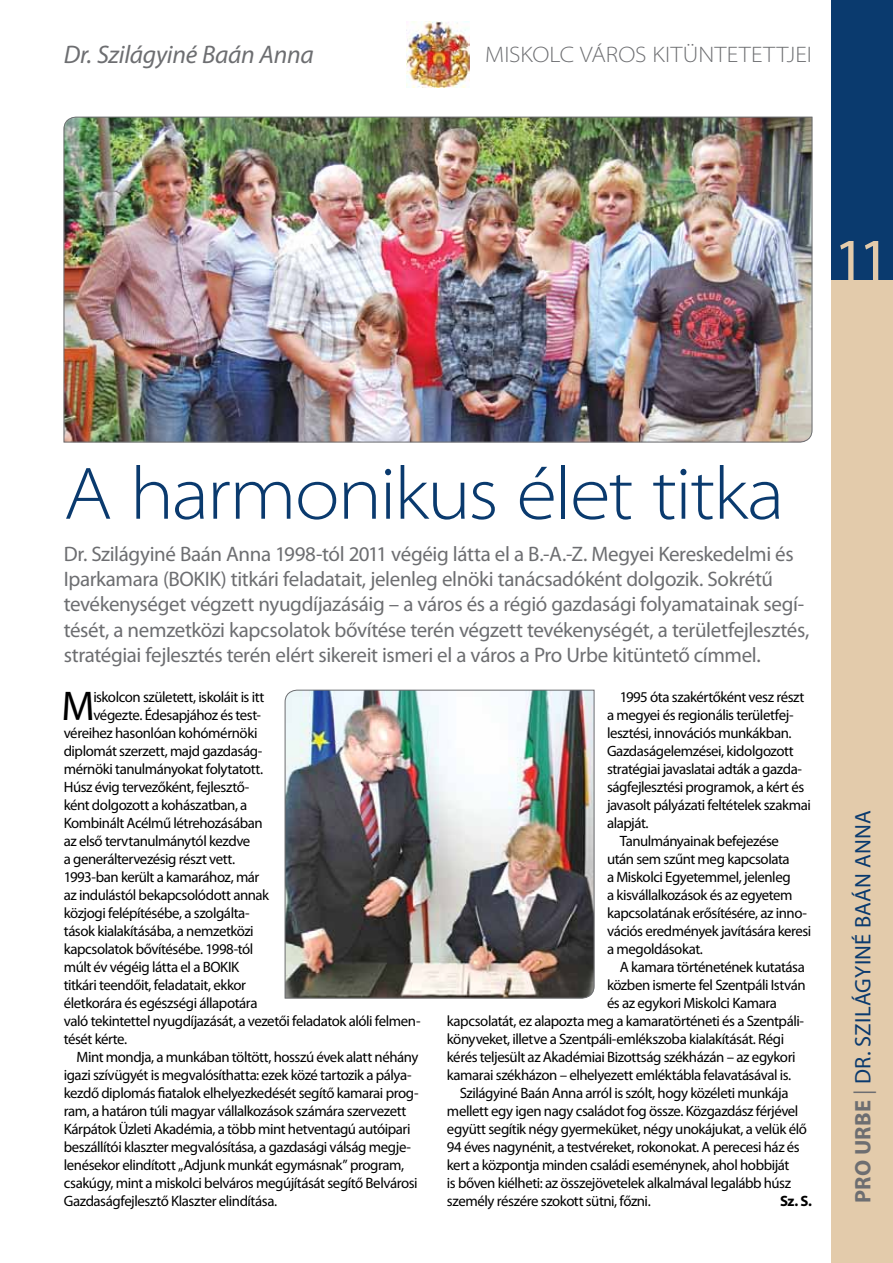
<style>
.page{position:relative;width:893px;height:1263px;background:#fff}
.page>*{position:absolute;margin:0;border:0;box-sizing:border-box;transform-origin:0 0}
.t1{font:300 semi-expanded 75px "Myriad Pro";letter-spacing:-.03em;color:#0a3a6e}
.t2{font:semi-expanded 60px "Myriad Pro";color:#e3cbab}
.t3{font:41.7px "Myriad Pro";color:#000}
.t4{font:italic 25.5px "Myriad Pro";letter-spacing:-.01em;color:#6d6e71}
.t5{font:22.5px "Myriad Pro";color:#0a3a6e}
.t6{font:300 semi-expanded 22.5px "Myriad Pro";letter-spacing:.01em;color:#6d6e71}
.t7{font:21px/25.2px "Myriad Pro";letter-spacing:-.02em;color:#6d6e71}
.t8{font:15px "Myriad Pro";letter-spacing:-.03em;color:#000}
.t9{font:700 15px "Myriad Pro";color:#000}
.s1{font-weight:700;color:#6d6e71}
.s2{color:#6d6e71}
</style>
<div class="page">
<div style="left:831px;top:0;width:62px;height:1263px;background:#e3cbab"></div>
<div style="left:831px;top:0;width:62px;height:280px;background:#0a3a6e"></div>
<img style="left:406px;top:21px;width:64px;height:66px">
<img style="left:64px;top:117px;width:748px;height:325px">
<img style="left:285px;top:690px;width:309px;height:308px">
<h3 class="t4" style="left:64px;top:39px;width:251px">Dr. Szilágyiné Baán Anna</h3>
<h3 class="t6" style="left:485px;top:42px;width:328px">MISKOLC VÁROS KITÜNTETETTJEI</h3>
<h2 class="t2" style="left:833px;top:227px;width:60px">11</h2>
<h1 class="t1" style="left:64px;top:452px;width:722px">A HARMONIKUS ÉLET TITKA</h1>
<p class="t7" style="left:64px;top:541px;width:747px">Dr. Szilágyiné Baán Anna 1998-tól 2011 végéig látta el a B.-A.-Z. Megyei Kereskedelmi és Iparkamara (BOKIK) titkári feladatait, jelenleg elnöki tanácsadóként dolgozik. Sokrétű tevékenységet végzett nyugdíjazásáig – a város és a régió gazdasági folyamatainak segí&shy;tését, a nemzetközi kapcsolatok bővítése terén végzett tevékenységét, a területfejlesztés, stratégiai fejlesztés terén elért sikereit ismeri el a város a Pro Urbe kitüntető címmel.</p>
<h3 class="t3" style="left:61px;top:680px;width:35px">M</h3>
<p class="t8" style="left:93px;top:688px;width:173px">iskolcon született, iskoláit is itt</p>
<p class="t8" style="left:620px;top:688px;width:186px">1995 óta szakértőként vesz részt</p>
<p class="t8" style="left:607px;top:706px;width:188px">a megyei és regionális területfej-</p>
<p class="t8" style="left:607px;top:724px;width:186px">lesztési, innovációs munkákban.</p>
<p class="t8" style="left:607px;top:742px;width:188px">Gazdaságelemzései, kidolgozott</p>
<p class="t8" style="left:607px;top:760px;width:197px">stratégiai javaslatai adták a gazda-</p>
<p class="t8" style="left:607px;top:778px;width:199px">ságfejlesztési programok, a kért és</p>
<p class="t8" style="left:607px;top:796px;width:205px">javasolt pályázati feltételek szakmai</p>
<p class="t8" style="left:607px;top:814px;width:43px">alapját.</p>
<p class="t8" style="left:620px;top:832px;width:161px">Tanulmányainak befejezése</p>
<p class="t8" style="left:607px;top:850px;width:184px">után sem szűnt meg kapcsolata</p>
<p class="t8" style="left:607px;top:868px;width:185px">a Miskolci Egyetemmel, jelenleg</p>
<p class="t8" style="left:607px;top:886px;width:187px">a kisvállalkozások és az egyetem</p>
<p class="t8" style="left:607px;top:904px;width:202px">kapcsolatának erősítésére, az inno-</p>
<p class="t8" style="left:607px;top:922px;width:206px">vációs eredmények javítására keresi</p>
<p class="t8" style="left:607px;top:940px;width:97px">a megoldásokat.</p>
<p class="t8" style="left:620px;top:958px;width:187px">A kamara történetének kutatása</p>
<p class="t8" style="left:607px;top:976px;width:200px">közben ismerte fel Szentpáli István</p>
<p class="t8" style="left:607px;top:994px;width:172px">és az egykori Miskolci Kamara</p>
<p class="t8" style="left:447px;top:1012px;width:359px">kapcsolatát, ez alapozta meg a kamaratörténeti és a Szentpáli-</p>
<p class="t8" style="left:447px;top:1030px;width:339px">könyveket, illetve a Szentpáli-emlékszoba kialakítását. Régi</p>
<p class="t8" style="left:447px;top:1048px;width:350px">kérés teljesült az Akadémiai Bizottság székházán – az egykori</p>
<p class="t8" style="left:447px;top:1066px;width:346px">kamarai székházon – elhelyezett emléktábla felavatásával is.</p>
<p class="t8" style="left:460px;top:1084px;width:330px">Szilágyiné Baán Anna arról is szólt, hogy közéleti munkája</p>
<p class="t8" style="left:447px;top:1102px;width:353px">mellett egy igen nagy családot fog össze. Közgazdász férjével</p>
<p class="t8" style="left:447px;top:1120px;width:362px">együtt segítik négy gyermeküket, négy unokájukat, a velük élő</p>
<p class="t8" style="left:447px;top:1138px;width:354px">94 éves nagynénit, a testvéreket, rokonokat. A perecesi ház és</p>
<p class="t8" style="left:447px;top:1156px;width:344px">kert a központja minden családi eseménynek, ahol hobbiját</p>
<p class="t8" style="left:447px;top:1174px;width:346px">is bőven kiélheti: az összejövetelek alkalmával legalább húsz</p>
<p class="t8" style="left:447px;top:1192px;width:205px">személy részére szokott sütni, főzni.</p>
<p class="t9" style="left:780px;top:1191px;width:33px">Sz. S.</p>
<p class="t8" style="left:93px;top:706px;width:169px">végezte. Édesapjához és test-</p>
<p class="t8" style="left:64px;top:724px;width:195px">véreihez hasonlóan kohómérnöki</p>
<p class="t8" style="left:64px;top:742px;width:200px">diplomát szerzett, majd gazdaság-</p>
<p class="t8" style="left:64px;top:760px;width:201px">mérnöki tanulmányokat folytatott.</p>
<p class="t8" style="left:64px;top:778px;width:187px">Húsz évig tervezőként, fejlesztő-</p>
<p class="t8" style="left:64px;top:796px;width:185px">ként dolgozott a kohászatban, a</p>
<p class="t8" style="left:64px;top:814px;width:201px">Kombinált Acélmű létrehozásában</p>
<p class="t8" style="left:64px;top:832px;width:188px">az első tervtanulmánytól kezdve</p>
<p class="t8" style="left:64px;top:850px;width:173px">a generáltervezésig részt vett.</p>
<p class="t8" style="left:64px;top:868px;width:197px">1993-ban került a kamarához, már</p>
<p class="t8" style="left:64px;top:886px;width:207px">az indulástól bekapcsolódott annak</p>
<p class="t8" style="left:64px;top:904px;width:187px">közjogi felépítésébe, a szolgálta-</p>
<p class="t8" style="left:64px;top:922px;width:191px">tások kialakításába, a nemzetközi</p>
<p class="t8" style="left:64px;top:940px;width:191px">kapcsolatok bővítésébe. 1998-tól</p>
<p class="t8" style="left:64px;top:958px;width:177px">múlt év végéig látta el a BOKIK</p>
<p class="t8" style="left:64px;top:976px;width:184px">titkári teendőit, feladatait, ekkor</p>
<p class="t8" style="left:64px;top:994px;width:195px">életkorára és egészségi állapotára</p>
<p class="t8" style="left:64px;top:1012px;width:358px">való tekintettel nyugdíjazását, a vezetői feladatok alóli felmen-</p>
<p class="t8" style="left:64px;top:1030px;width:65px">tését kérte.</p>
<p class="t8" style="left:77px;top:1048px;width:343px">Mint mondja, a munkában töltött, hosszú évek alatt néhány</p>
<p class="t8" style="left:64px;top:1066px;width:349px">igazi szívügyét is megvalósíthatta: ezek közé tartozik a pálya-</p>
<p class="t8" style="left:64px;top:1084px;width:356px">kezdő diplomás fiatalok elhelyezkedését segítő kamarai prog-</p>
<p class="t8" style="left:64px;top:1102px;width:344px">ram, a határon túli magyar vállalkozások számára szervezett</p>
<p class="t8" style="left:64px;top:1120px;width:348px">Kárpátok Üzleti Akadémia, a több mint hetventagú autóipari</p>
<p class="t8" style="left:64px;top:1138px;width:349px">beszállítói klaszter megvalósítása, a gazdasági válság megje-</p>
<p class="t8" style="left:64px;top:1156px;width:342px">lenésekor elindított „Adjunk munkát egymásnak” program,</p>
<p class="t8" style="left:64px;top:1174px;width:355px">csakúgy, mint a miskolci belváros megújítását segítő Belvárosi</p>
<p class="t8" style="left:64px;top:1192px;width:215px">Gazdaságfejlesztő Klaszter elindítása.</p>
<h3 class="t5" style="left:849px;top:1203px;width:394px;rotate:-90deg"><span class="s1">pro urbe</span> <span class="s2">|</span> dr. szilágyiné baán anna</h3>
</div>
